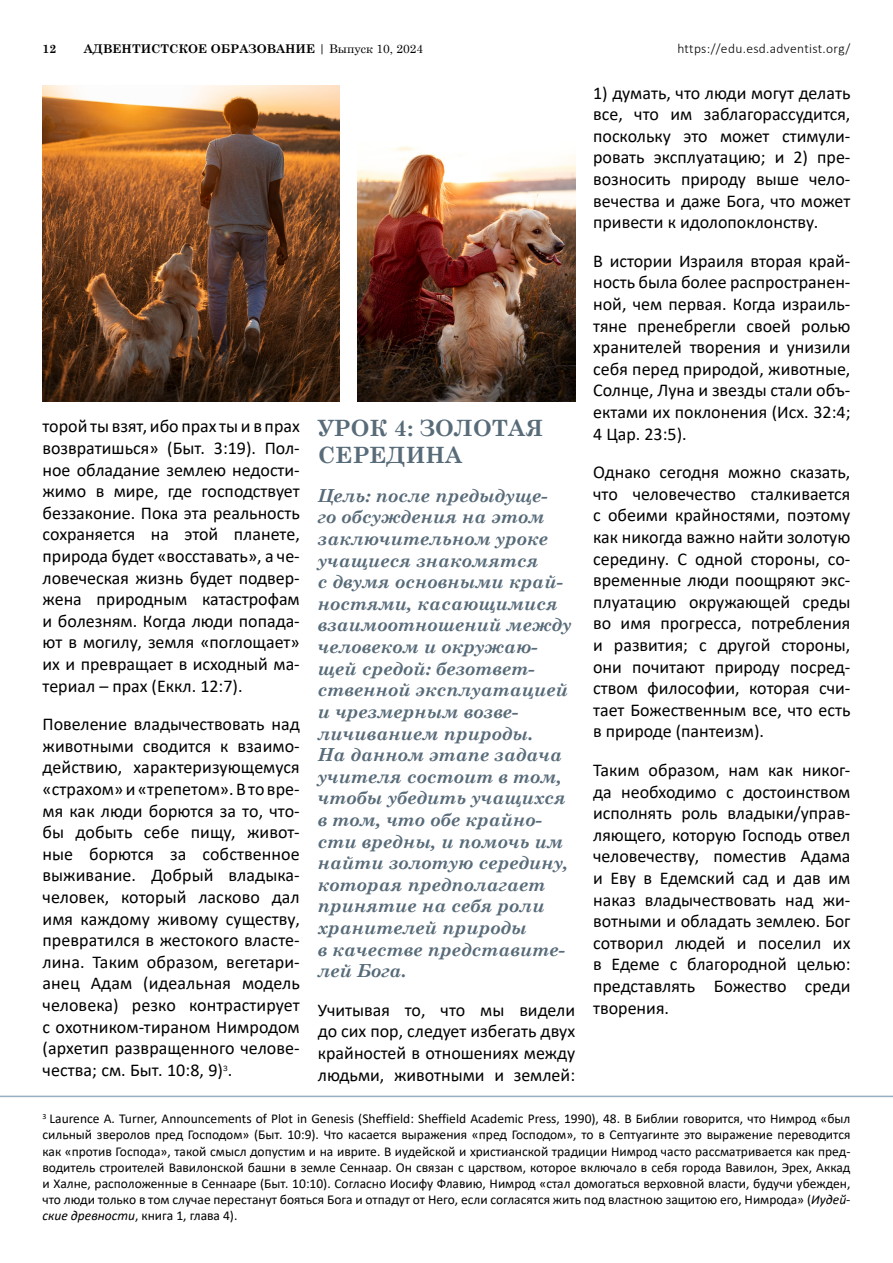
<style>
.page{position:relative;width:893px;height:1263px;background:#fff}
.page>*{position:absolute;margin:0;border:0;box-sizing:border-box;transform-origin:0 0}
.t1{font:700 22.5px/27px "Century Schoolbook";color:#586b79}
.t2{font:18px/21.6px "Calibri";color:#000;text-align:justify}
.t3{font:italic 700 18px/21.6px "Century Schoolbook";color:#586b79}
.t4{font:13.5px/16.2px "Calibri";color:#000;text-align:justify}
.t5{font:300 13.5px "Calibri";letter-spacing:.025em;color:#000}
.t6{font:700 12px "Century Schoolbook";color:#000}
.t7{font:7.8px "Franklin Gothic";color:#000}
.s1{font-weight:400}
.s2{font-style:italic}
</style>
<div class="page">
<img style="left:357px;top:146px;width:218px;height:256px">
<img style="left:43px;top:85px;width:296px;height:317px">
<hr style="left:0;top:1096px;width:893px;height:1px;background:#98afc1">
<p class="t6" style="left:43px;top:39px;width:15px">12</p>
<p class="t6" style="left:84px;top:39px;width:341px">АДВЕНТИСТСКОЕ ОБРАЗОВАНИЕ <span class="s1">| Выпуск 10, 2024</span></p>
<p class="t5" style="left:677px;top:40px;width:175px">https://edu.esd.adventist.org/</p>
<p class="t2" style="left:43px;top:415px;width:259px">торой ты взят, ибо прах ты и в прах возвратишься» (Быт. 3:19). Пол&shy;ное обладание землею недости&shy;жимо в мире, где господствует беззаконие. Пока эта реальность сохраняется на этой планете, природа будет «восставать», а че&shy;ловеческая жизнь будет подвер&shy;жена природным катастрофам и болезням. Когда люди попада&shy;ют в могилу, земля «поглощает» их и превращает в исходный ма&shy;териал – прах (Еккл. 12:7).</p>
<p class="t2" style="left:43px;top:713px;width:259px">Повеление владычествовать над животными сводится к взаимо&shy;действию, характеризующемуся «страхом» и «трепетом». В то вре&shy;мя как люди борются за то, что&shy;бы добыть себе пищу, живот&shy;ные борются за собственное выживание. Добрый владыка&shy;человек, который ласково дал имя каждому живому существу, превратился в жестокого власте&shy;лина. Таким образом, вегетари&shy;анец Адам (идеальная модель человека) резко контрастирует с охотником-тираном Нимродом (архетип развращенного челове&shy;чества; см. Быт. 10:8, 9) .</p>
<p class="t7" style="left:223px;top:1064px;width:6px">3</p>
<p class="t1" style="left:318px;top:414px;width:227px">УРОК 4: ЗОЛОТАЯ<br>СЕРЕДИНА</p>
<p class="t3" style="left:318px;top:484px;width:255px">Цель: после предыдуще-<br>го обсуждения на этом заключительном уроке учащиеся знакомятся<br>с двумя основными край&shy;ностями, касающимися взаимоотношений между человеком и окружаю&shy;щей средой: безответ&shy;ственной эксплуатацией и чрезмерным возве&shy;личиванием природы.<br>На данном этапе задача учителя состоит в том, чтобы убедить учащихся в том, что обе крайно&shy;сти вредны, и помочь им найти золотую середину, которая предполагает принятие на себя роли хранителей природы<br>в качестве представите&shy;лей Бога.</p>
<p class="t2" style="left:318px;top:998px;width:259px">Учитывая то, что мы видели до сих пор, следует избегать двух крайностей в отношениях между людьми, животными и землей:</p>
<p class="t2" style="left:593px;top:81px;width:259px">1) думать, что люди могут делать все, что им заблагорассудится, поскольку это может стимули&shy;ровать эксплуатацию; и 2) пре&shy;возносить природу выше чело&shy;вечества и даже Бога, что может привести к идолопоклонству.</p>
<p class="t2" style="left:593px;top:250px;width:259px">В истории Израиля вторая край&shy;ность была более распространен&shy;ной, чем первая. Когда израиль&shy;тяне пренебрегли своей ролью хранителей творения и унизили себя перед природой, животные, Солнце, Луна и звезды стали объ&shy;ектами их поклонения (Исх. 32:4; 4 Цар. 23:5).</p>
<p class="t2" style="left:593px;top:461px;width:259px">Однако сегодня можно сказать, что человечество сталкивается с обеими крайностями, поэтому как никогда важно найти золотую середину. С одной стороны, со&shy;временные люди поощряют экс&shy;плуатацию окружающей среды во имя прогресса, потребления и развития; с другой стороны, они почитают природу посред&shy;ством философии, которая счи&shy;тает Божественным все, что есть в природе (пантеизм).</p>
<p class="t2" style="left:593px;top:759px;width:259px">Таким образом, нам как никог&shy;да необходимо с достоинством исполнять роль владыки/управ&shy;ляющего, которую Господь отвел человечеству, поместив Адама и Еву в Едемский сад и дав им наказ владычествовать над жи&shy;вотными и обладать землею. Бог сотворил людей и поселил их в Едеме с благородной целью: представлять Божество среди творения.</p>
<p class="t4" style="left:43px;top:1110px;width:809px"><sup>3</sup> Laurence A. Turner, Announcements of Plot in Genesis (Sheffield: Sheffield Academic Press, 1990), 48. В Библии говорится, что Нимрод «был сильный зверолов пред Господом» (Быт. 10:9). Что касается выражения «пред Господом», то в Септуагинте это выражение переводится как «против Господа», такой смысл допустим и на иврите. В иудейской и христианской традиции Нимрод часто рассматривается как пред&shy;водитель строителей Вавилонской башни в земле Сеннаар. Он связан с царством, которое включало в себя города Вавилон, Эрех, Аккад и Халне, расположенные в Сеннааре (Быт. 10:10). Согласно Иосифу Флавию, Нимрод «стал домогаться верховной власти, будучи убежден, что люди только в том случае перестанут бояться Бога и отпадут от Него, если согласятся жить под властною защитою его, Нимрода» (<span class="s2">Иудей&shy;ские древности</span>, книга 1, глава 4).</p>
</div>
